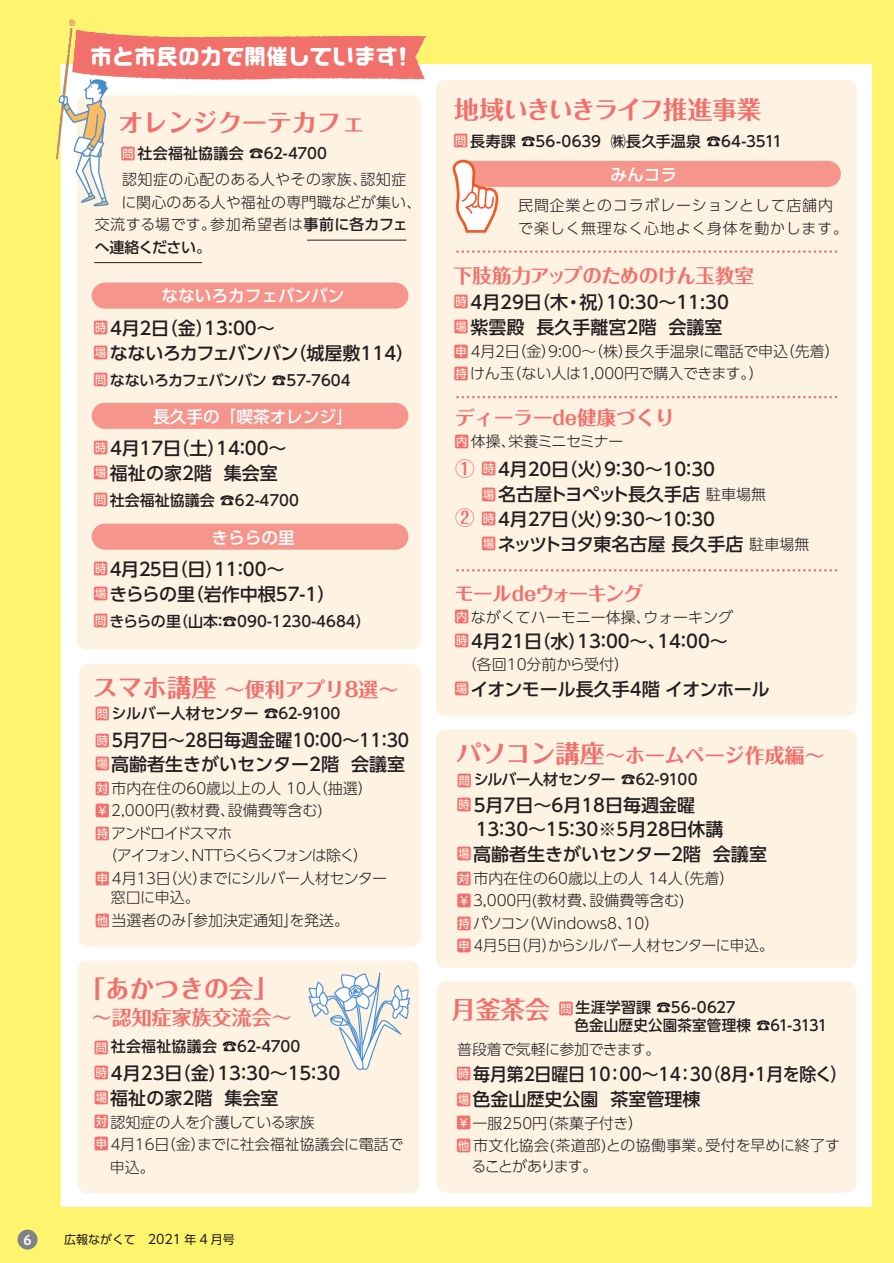
<style>
.page{position:relative;width:894px;height:1263px;background:#fff46d}
.page>*{position:absolute;margin:0;border:0;box-sizing:border-box;transform-origin:0 0}
.t1{font:700 24.75px "Folk Pro";color:#f2706c}
.t2{font:700 24.75px "Folk Pro";letter-spacing:-.05em;color:#f2706c}
.t3{font:22.05px "Mart Futomaru Gothic Neo";color:#fff}
.t4{font:700 19.95px "Folk Pro";color:#f2706c}
.t5{font:700 19.5px "Folk Pro";letter-spacing:-.025em;color:#f2706c}
.t6{font:700 19.5px "Folk Pro";color:#f2706c}
.t7{font:700 19.5px "Folk Pro";letter-spacing:-.05em;color:#f2706c}
.t8{font:500 18px/25.5px "UD Shin Go Pro";color:#231f20}
.t9{font:500 18px/25.5px "UD Shin Go Pro";color:#231f20;scale:.94 1}
.t10{font:500 18px/24px "UD Shin Go Pro";color:#231f20;scale:.95 1}
.t11{font:500 16.65px "UD Shin Go Pro";color:#fff}
.t12{font:300 15px/22.5px "UD Shin Go Pro";color:#231f20}
.t13{font:500 15px/18.3px "UD Shin Go Pro";color:#231f20}
.t14{font:300 15px/22.5px "UD Shin Go Pro";letter-spacing:.05em;color:#231f20}
.t15{font:300 15px "UD Shin Go Pro";letter-spacing:-.02em;color:#231f20}
.t16{font:500 15px "UD Shin Go Pro";letter-spacing:-.025em;color:#231f20}
.t17{font:300 15px "UD Shin Go Pro";letter-spacing:-.12em;color:#231f20}
.t18{font:300 15px "UD Shin Go Pro";letter-spacing:.03em;color:#231f20}
.t19{font:300 15px "UD Shin Go Pro";letter-spacing:-.025em;color:#231f20}
.t20{font:300 15px "UD Shin Go Pro";letter-spacing:.035em;color:#231f20}
.t21{font:500 15px "UD Shin Go Pro";letter-spacing:-.03em;color:#231f20}
.t22{font:500 15px "UD Shin Go Pro";letter-spacing:-.05em;color:#231f20}
.t23{font:300 15px "UD Shin Go Pro";letter-spacing:-.03em;color:#231f20}
.t24{font:300 15px "UD Shin Go Pro";letter-spacing:-.04em;color:#231f20}
.t25{font:300 15px "UD Shin Go Pro";letter-spacing:-.09em;color:#231f20}
.t26{font:300 15px "UD Shin Go Pro";letter-spacing:-.085em;color:#231f20}
.t27{font:13.5px "Hiragino UD Sans R Std N W6";color:#fff}
.t28{font:12px "UD Shin Go Pro";color:#231f20}
.s1{font-weight:500}
.s2{font-size:24.75px}
.s3{color:#f2706c}
.s4{font-size:12.75px}
.s5{font-weight:300;font-size:15px}
</style>
<div class="page">
<img style="left:57px;top:19px;width:816px;height:1187px">
<div style="left:92px;top:283px;width:316px;height:26px;background:#f5958c;border-radius:13px"></div>
<div style="left:92px;top:524px;width:316px;height:26px;background:#f5958c;border-radius:13px"></div>
<div style="left:92px;top:403px;width:316px;height:26px;background:#f5958c;border-radius:13px"></div>
<hr style="left:94px;top:262px;width:108px;height:1px;background:#231f20">
<hr style="left:307px;top:240px;width:99px;height:1px;background:#231f20">
<div style="left:436px;top:981px;width:420px;height:211px;background:#fef2e3;border-radius:9px"></div>
<div style="left:18px;top:1230px;width:20px;height:20px;background:#808285;border-radius:50%"></div>
<div style="left:455px;top:161px;width:386px;height:26px;background:#f5958c;border-radius:13px"></div>
<svg style="left:452px;top:158px;width:48px;height:75px"></svg>
<svg style="left:454px;top:569px;width:382px;height:3px"></svg>
<svg style="left:454px;top:396px;width:382px;height:2px"></svg>
<svg style="left:454px;top:250px;width:382px;height:3px"></svg>
<svg style="left:121px;top:147px;width:14px;height:14px"></svg>
<svg style="left:94px;top:320px;width:13px;height:14px"></svg>
<svg style="left:94px;top:346px;width:13px;height:14px"></svg>
<svg style="left:94px;top:372px;width:13px;height:14px"></svg>
<svg style="left:94px;top:561px;width:13px;height:14px"></svg>
<svg style="left:94px;top:587px;width:13px;height:14px"></svg>
<svg style="left:94px;top:614px;width:13px;height:13px"></svg>
<svg style="left:94px;top:441px;width:13px;height:13px"></svg>
<svg style="left:94px;top:466px;width:13px;height:14px"></svg>
<svg style="left:94px;top:493px;width:13px;height:13px"></svg>
<svg style="left:96px;top:734px;width:13px;height:13px"></svg>
<svg style="left:96px;top:757px;width:13px;height:14px"></svg>
<svg style="left:96px;top:804px;width:13px;height:14px"></svg>
<svg style="left:96px;top:826px;width:13px;height:14px"></svg>
<svg style="left:96px;top:871px;width:13px;height:14px"></svg>
<svg style="left:96px;top:913px;width:13px;height:14px"></svg>
<svg style="left:96px;top:707px;width:13px;height:14px"></svg>
<svg style="left:95px;top:1041px;width:13px;height:14px"></svg>
<svg style="left:95px;top:1065px;width:13px;height:14px"></svg>
<svg style="left:95px;top:1091px;width:13px;height:14px"></svg>
<svg style="left:95px;top:1137px;width:13px;height:14px"></svg>
<svg style="left:454px;top:133px;width:13px;height:14px"></svg>
<svg style="left:482px;top:462px;width:13px;height:13px"></svg>
<svg style="left:482px;top:487px;width:13px;height:14px"></svg>
<svg style="left:455px;top:434px;width:13px;height:14px"></svg>
<svg style="left:455px;top:610px;width:13px;height:13px"></svg>
<svg style="left:482px;top:512px;width:13px;height:13px"></svg>
<svg style="left:482px;top:537px;width:13px;height:14px"></svg>
<svg style="left:455px;top:633px;width:13px;height:14px"></svg>
<svg style="left:455px;top:681px;width:13px;height:14px"></svg>
<svg style="left:454px;top:295px;width:14px;height:13px"></svg>
<svg style="left:454px;top:320px;width:14px;height:14px"></svg>
<svg style="left:454px;top:344px;width:14px;height:14px"></svg>
<svg style="left:454px;top:367px;width:14px;height:14px"></svg>
<svg style="left:457px;top:798px;width:14px;height:13px"></svg>
<svg style="left:457px;top:847px;width:14px;height:14px"></svg>
<svg style="left:457px;top:894px;width:14px;height:14px"></svg>
<svg style="left:457px;top:916px;width:14px;height:14px"></svg>
<svg style="left:457px;top:939px;width:14px;height:14px"></svg>
<svg style="left:458px;top:773px;width:13px;height:14px"></svg>
<p class="t3" style="left:90px;top:44px;width:319px">市と市民の力で開催しています!</p>
<h1 class="t1" style="left:118px;top:102px;width:249px">オレンジクーテカフェ</h1>
<p class="t13" style="left:137px;top:144px;width:191px">社会福祉協議会 ☎62-4700</p>
<p class="t20" style="left:122px;top:167px;width:286px">認知症の心配のある人やその家族、認知症</p>
<p class="t12" style="left:121px;top:190px;width:301px">に関心のある人や福祉の専門職などが集い、</p>
<p class="t18" style="left:95px;top:212px;width:315px">交流する場です。参加希望者は<span class="s1">事前に各カフェ</span></p>
<p class="t16" style="left:95px;top:235px;width:118px">へ連絡ください。</p>
<p class="t11" style="left:161px;top:283px;width:185px">なないろカフェバンバン</p>
<p class="t8" style="left:110px;top:314px;width:306px">4月2日（金）13：00～<br>なないろカフェバンバン（城屋敷114）</p>
<p class="t21" style="left:110px;top:368px;width:242px">なないろカフェバンバン ☎57-7604</p>
<p class="t11" style="left:153px;top:403px;width:201px">長久手の「喫茶オレンジ」</p>
<p class="t8" style="left:110px;top:435px;width:178px">4月17日（土）14：00～福祉の家2階 集会室</p>
<p class="t13" style="left:110px;top:491px;width:191px">社会福祉協議会 ☎62-4700</p>
<p class="t11" style="left:211px;top:524px;width:85px">きららの里</p>
<p class="t8" style="left:107px;top:556px;width:230px">４月２５日（日）1 1：00～<br>きららの里（岩作中根57-1）</p>
<p class="t13" style="left:110px;top:611px;width:263px">きららの里（山本：☎090-1230-4684）</p>
<p class="t4" style="left:93px;top:672px;width:307px"><span class="s2">スマホ講座</span>～便利アプリ8選～</p>
<p class="t10" style="left:111px;top:728px;width:315px">5月7日～28日毎週金曜10：00～11：30高齢者生きがいセンター2階 会議室</p>
<p class="t12" style="left:96px;top:776px;width:278px"><span class="s3">✓</span>市内在住の60歳以上の人 10人（抽選）</p>
<p class="t12" style="left:111px;top:799px;width:213px">2,000円(教材費、設備費等含む)</p>
<p class="t26" style="left:111px;top:821px;width:123px">アンドロイドスマホ</p>
<p class="t17" style="left:96px;top:843px;width:274px">　（アイフォン、NTTらくらくフォンは除く）</p>
<p class="t19" style="left:112px;top:866px;width:277px">4月13日（火）までにシルバー人材センター</p>
<p class="t12" style="left:112px;top:886px;width:239px;text-indent:-16px">　窓口に申込。<br>当選者のみ「参加決定通知」を発送。</p>
<p class="t16" style="left:111px;top:701px;width:230px">シルバー人材センター ☎62-9100</p>
<h1 class="t1" style="left:80px;top:968px;width:199px">「あかつきの会」</h1>
<p class="t4" style="left:92px;top:1001px;width:201px">～認知症家族交流会～</p>
<p class="t13" style="left:111px;top:1037px;width:191px">社会福祉協議会 ☎62-4700</p>
<p class="t8" style="left:110px;top:1060px;width:231px">4月23日（金）13：30～15：30福祉の家2階 集会室</p>
<p class="t15" style="left:95px;top:1110px;width:221px"><span class="s3">✓</span>認知症の人を介護している家族</p>
<p class="t15" style="left:108px;top:1132px;width:297px">４月16日（金）までに社会福祉協議会に電話で</p>
<p class="t12" style="left:95px;top:1155px;width:61px">　申込。</p>
<p class="t27" style="left:24px;top:1230px;width:10px">6</p>
<p class="t28" style="left:64px;top:1230px;width:172px">広報ながくて　<span class="s4">2021</span> 年 <span class="s4">4</span> 月号</p>
<h1 class="t2" style="left:454px;top:89px;width:309px">地域いきいきライフ推進事業</h1>
<p class="t13" style="left:470px;top:131px;width:314px">長寿課 ☎56-0639 ㈱長久手温泉 ☎64-3511</p>
<p class="t11" style="left:610px;top:161px;width:68px">みんコラ</p>
<p class="t14" style="left:518px;top:194px;width:331px">民間企業とのコラボレーションとして店舗内で楽しく無理なく心地よく身体を動かします。</p>
<p class="t5" style="left:453px;top:258px;width:302px">下肢筋力アップのためのけん玉教室</p>
<p class="t8" style="left:470px;top:289px;width:271px">4月29日（木・祝）10:30～11:30紫雲殿 長久手離宮2階 会議室　</p>
<p class="t12" style="left:470px;top:339px;width:371px">4月2日（金）9:00～（株）長久手温泉に電話で申込（先着）けん玉（ない人は1,000円で購入できます。）</p>
<p class="t6" style="left:455px;top:401px;width:221px">ディーラーde健康づくり</p>
<p class="t6" style="left:455px;top:452px;width:21px">①</p>
<p class="t6" style="left:455px;top:501px;width:21px">②</p>
<p class="t24" style="left:471px;top:430px;width:154px">体操、栄養ミニセミナー</p>
<p class="t8" style="left:498px;top:456px;width:270px">4月20日（火）9：30～10：30<br>名古屋トヨペット長久手店 <span class="s5">駐車場無</span></p>
<p class="t8" style="left:498px;top:506px;width:313px">4月27日（火）9：30～10：30<br>ネッツトヨタ東名古屋 長久手店<span class="s5">駐車場無</span></p>
<p class="t7" style="left:454px;top:577px;width:190px">モールdeウォーキング</p>
<p class="t12" style="left:471px;top:605px;width:264px">ながくてハーモニー体操、ウォーキング</p>
<p class="t8" style="left:471px;top:627px;width:258px">4月21日（水）13：00～、14：00～</p>
<p class="t12" style="left:455px;top:653px;width:175px">　（各回10分前から受付）</p>
<p class="t8" style="left:470px;top:675px;width:301px">イオンモール長久手4階 イオンホール</p>
<p class="t4" style="left:456px;top:738px;width:370px"><span class="s2">パソコン講座</span>～ホームページ作成編～</p>
<p class="t22" style="left:474px;top:767px;width:225px">シルバー人材センター ☎62-9100</p>
<p class="t8" style="left:473px;top:792px;width:223px">5月7日～6月18日毎週金曜</p>
<p class="t8" style="left:457px;top:816px;width:267px">　13：30～15：30※5月28日休講</p>
<p class="t8" style="left:473px;top:841px;width:295px">高齢者生きがいセンター2階 会議室</p>
<p class="t12" style="left:473px;top:866px;width:302px;text-indent:-15px"><span class="s3">✓</span>市内在住の60歳以上の人 14人（先着）<br>3,000円(教材費、設備費等含む)<br>パソコン（Windows8、10）<br>4月5日（月）からシルバー人材センターに申込。</p>
<h1 class="t1" style="left:451px;top:988px;width:100px">月釜茶会</h1>
<p class="t23" style="left:457px;top:1038px;width:205px">普段着で気軽に参加できます。</p>
<p class="t9" style="left:472px;top:1061px;width:400px">毎月第2日曜日 10：00～14：30（8月・1月を除く）色金山歴史公園 茶室管理棟</p>
<p class="t12" style="left:473px;top:1111px;width:368px;text-indent:-16px"><span class="s3">●</span>一服250円（茶菓子付き）<br>市文化協会(茶道部)との協働事業。受付を早めに終了す</p>
<p class="t25" style="left:457px;top:1155px;width:142px">　ることがあります。</p>
<p class="t13" style="left:574px;top:998px;width:254px">生涯学習課 ☎56-0627<br>色金山歴史公園茶室管理棟 ☎61-3131</p>
</div>
